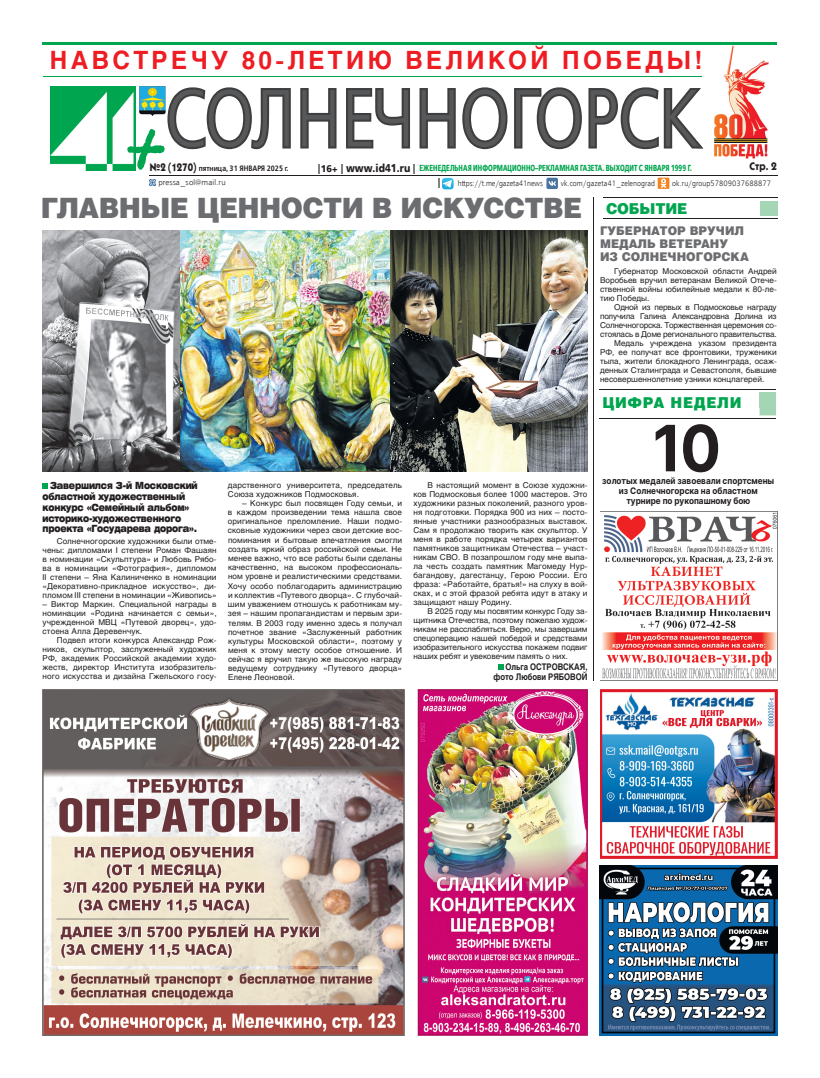
<style>
.page{position:relative;width:820px;height:1078px;background:#fff}
.page>*{position:absolute;margin:0;border:0;box-sizing:border-box;transform-origin:0 0}
.t1{font:300 80.5px "Free Set C";letter-spacing:.01em;color:#57585a;scale:.8 1}
.t2{font:700 63.9px "Inter";color:#231f20;scale:.93 1}
.t3{font:28px "Helios Black C";letter-spacing:-.02em;color:#6c6d70;scale:.95 1}
.t4{font:700 25px "Helios C";letter-spacing:.14em;color:#ee1d23}
.t5{font:15px "Helios Black C";letter-spacing:.05em;color:#00a54f;scale:.94 1}
.t6{font:15px "Helios Black C";letter-spacing:-.01em;color:#00a54f;scale:.95 1}
.t7{font:12px/13px "Helios Black C";color:#6c6d70;scale:.95 1}
.t8{font:700 11px "Kabel C";color:#231f20;scale:.9 1}
.t9{font:9.8px/10.8px "Helios Ext Black C";letter-spacing:-.025em;color:#231f20;scale:.73 1}
.t10{font:700 9px/10px "Inter";color:#231f20;text-align:center;scale:.91 1}
.t11{font:700 9px/10px "Helios C";color:#231f20;text-align:right;scale:.85 1}
.t12{font:700 8.7px "Free Set C";letter-spacing:.01em;color:#00a54f;scale:.7 1}
.t13{font:8px/9px "Helios C";color:#231f20;text-align:justify}
.t14{font:8px "Helios C";letter-spacing:-.02em;color:#231f20}
.t15{font:300 7.8px "Free Set C";letter-spacing:.01em;color:#231f20;scale:.89 1}
.t16{font:600 7.8px "Free Set C";color:#231f20;scale:.85 1}
.t17{font:300 7.8px "Free Set C";letter-spacing:-.01em;color:#231f20;scale:.89 1}
.t18{font:300 7.8px "Free Set C";letter-spacing:.01em;color:#231f20}
.s1{font-family:"Kabel C";font-weight:700;font-size:11px}
.s2{font-size:9.6px;color:#231f20}
.s3{font-size:11.2px;color:#231f20}
</style>
<div class="page">
<hr style="left:149px;top:175px;width:628px;height:1px;background:#231f20">
<img style="left:600px;top:511px;width:177px;height:168px">
<img style="left:140px;top:86px;width:25px;height:1px">
<img style="left:50px;top:86px;width:85px;height:84px">
<img style="left:701px;top:45px;width:68px;height:114px">
<img style="left:600px;top:689px;width:177px;height:169px">
<img style="left:599px;top:865px;width:178px;height:170px">
<img style="left:417px;top:689px;width:170px;height:346px">
<hr style="left:603px;top:218px;width:174px;height:1px;background:#231f20">
<hr style="left:603px;top:197px;width:174px;height:1px;background:#231f20">
<div style="left:760px;top:202px;width:17px;height:14px;background:#a4d6b5"></div>
<hr style="left:43px;top:43px;width:734px;height:1px;background:#00a54f">
<hr style="left:43px;top:44px;width:734px;height:1px;background:#00a54f">
<hr style="left:43px;top:76px;width:658px;height:1px;background:#00a54f">
<hr style="left:592px;top:197px;width:1px;height:483px;background:#231f20">
<svg style="left:127px;top:87px;width:576px;height:102px"></svg>
<img style="left:43px;top:230px;width:544px;height:241px">
<img style="left:43px;top:689px;width:361px;height:346px">
<svg style="left:43px;top:483px;width:5px;height:6px"></svg>
<svg style="left:498px;top:664px;width:5px;height:5px"></svg>
<hr style="left:599px;top:418px;width:176px;height:1px;background:#231f20">
<hr style="left:599px;top:388px;width:176px;height:1px;background:#231f20">
<svg style="left:759px;top:407px;width:16px;height:8px"></svg>
<div style="left:759px;top:391px;width:16px;height:16px;background:#a4d6b5"></div>
<h3 class="t4" style="left:50px;top:51px;width:654px">НАВСТРЕЧУ 80-ЛЕТИЮ ВЕЛИКОЙ ПОБЕДЫ!</h3>
<h1 class="t1" style="left:166px;top:85px;width:669px">СОЛНЕЧНОГОРСК</h1>
<p class="t17" style="left:457px;top:180px;width:97px">https://t.me/gazeta41news</p>
<p class="t15" style="left:560px;top:180px;width:107px">vk.com/gazeta41_zelenograd</p>
<p class="t15" style="left:672px;top:180px;width:112px">ok.ru/group57809037688877</p>
<h3 class="t6" style="left:605px;top:203px;width:87px">СОБЫТИЕ</h3>
<p class="t16" style="left:150px;top:165px;width:164px"><span class="s1">№2 (1270)</span> пятница, 31 ЯНВАРЯ 2025 г.</p>
<p class="t12" style="left:320px;top:165px;width:531px"><span class="s2">16+</span> <span class="s3">www.id41.ru</span> ЕЖЕНЕДЕЛЬНАЯ ИНФОРМАЦИОННО–РЕКЛАМНАЯ ГАЗЕТА. ВЫХОДИТ С ЯНВАРЯ 1999 Г.</p>
<h3 class="t8" style="left:749px;top:162px;width:32px">Стр. 2</h3>
<p class="t18" style="left:158px;top:179px;width:69px">pressa_sol@mail.ru</p>
<h3 class="t3" style="left:41px;top:197px;width:571px">ГЛАВНЫЕ ЦЕННОСТИ В ИСКУССТВЕ</h3>
<h3 class="t7" style="left:599px;top:226px;width:158px">ГУБЕРНАТОР ВРУЧИЛ<br>МЕДАЛЬ ВЕТЕРАНУ<br>ИЗ СОЛНЕЧНОГОРСКА</h3>
<p class="t13" style="left:599px;top:268px;width:178px;text-indent:14px">Губернатор Московской области Андрей Воробьев вручил ветеранам Великой Отече&shy;ственной войны юбилейные медали к 80-ле&shy;тию Победы.</p>
<p class="t14" style="left:614px;top:304px;width:164px">Одной из первых в Подмосковье награду</p>
<p class="t14" style="left:599px;top:313px;width:178px">получила Галина Александровна Долина из</p>
<p class="t14" style="left:599px;top:322px;width:178px">Солнечногорска. Торжественная церемония со-</p>
<p class="t14" style="left:599px;top:331px;width:178px">стоялась в Доме регионального правительства.</p>
<p class="t13" style="left:614px;top:340px;width:164px">Медаль учреждена указом президента</p>
<p class="t13" style="left:599px;top:349px;width:178px">РФ, ее получат все фронтовики, труженики</p>
<p class="t13" style="left:599px;top:358px;width:178px">тыла, жители блокадного Ленинграда, осаж-</p>
<p class="t13" style="left:599px;top:367px;width:178px">денных Сталинграда и Севастополя, бывшие</p>
<p class="t13" style="left:599px;top:376px;width:166px">несовершеннолетние узники концлагерей.</p>
<h3 class="t5" style="left:602px;top:397px;width:150px">ЦИФРА НЕДЕЛИ</h3>
<p class="t9" style="left:43px;top:481px;width:214px;text-indent:8px">Завершился 3-й Московский областной художественный конкурс «Семейный альбом» историко-художественного проекта «Государева дорога».</p>
<p class="t13" style="left:43px;top:537px;width:175px;text-indent:14px">Солнечногорские художники были отме&shy;чены: дипломами I степени Роман Фашаян в номинации «Скульптура» и Любовь Рябо&shy;ва в номинации «Фотография», дипломом II степени – Яна Калиниченко в номинации «Декоративно-прикладное искусство», ди&shy;пломом III степени в номинации «Живопись»</p>
<p class="t13" style="left:43px;top:600px;width:175px">– Виктор Маркин. Специальной награды в номинации «Родина начинается с семьи», учрежденной МВЦ «Путевой дворец», удо&shy;стоена Алла Деревенчук.</p>
<p class="t13" style="left:43px;top:636px;width:175px;text-indent:14px">Подвел итоги конкурса Александр Рож&shy;ников, скульптор, заслуженный художник РФ, академик Российской академии худо&shy;жеств, директор Института изобразитель&shy;ного искусства и дизайна Гжельского госу-</p>
<p class="t13" style="left:228px;top:481px;width:175px">дарственного университета, председатель<br>Союза художников Подмосковья.</p>
<p class="t13" style="left:228px;top:499px;width:175px;text-indent:14px">– Конкурс был посвящен Году семьи, и в каждом произведении тема нашла свое оригинальное преломление. Наши подмо&shy;сковные художники через свои детские вос&shy;поминания и бытовые впечатления смогли создать яркий образ российской семьи. Не менее важно, что все работы были сделаны качественно, на высоком профессиональ&shy;ном уровне и реалистическими средствами.<br>Хочу особо поблагодарить администрацию и коллектив «Путевого дворца». С глубочай&shy;шим уважением отношусь к работникам му&shy;зея – нашим пропагандистам и первым зри&shy;телям. В 2003 году именно здесь я получал почетное звание «Заслуженный работник культуры Московской области», поэтому у меня к этому месту особое отношение. И сейчас я вручил такую же высокую награду ведущему сотруднику «Путевого дворца» Елене Леоновой.</p>
<p class="t13" style="left:413px;top:481px;width:175px;text-indent:14px">В настоящий момент в Союзе художни&shy;ков Подмосковья более 1000 мастеров. Это художники разных поколений, разного уров&shy;ня подготовки. Порядка 900 из них – посто&shy;янные участники разнообразных выставок.<br>Сам я продолжаю творить как скульптор. У меня в работе порядка четырех вариантов памятников защитникам Отечества – участ&shy;никам СВО. В позапрошлом году мне выпа&shy;ла честь создать памятник Магомеду Нур&shy;багандову, дагестанцу, Герою России. Его фраза: «Работайте, братья!» на слуху в вой&shy;сках, и с этой фразой ребята идут в атаку и защищают нашу Родину.</p>
<p class="t13" style="left:413px;top:607px;width:175px;text-indent:14px">В 2025 году мы посвятим конкурс Году за&shy;щитника Отечества, поэтому пожелаю худож&shy;никам не расслабляться. Верю, мы завершим спецоперацию нашей победой и средствами изобразительного искусства покажем подвиг наших ребят и увековечим память о них.</p>
<p class="t11" style="left:493px;top:662px;width:112px">Ольга ОСТРОВСКАЯ, фото Любови РЯБОВОЙ</p>
<h2 class="t2" style="left:652px;top:409px;width:75px">10</h2>
<p class="t10" style="left:602px;top:475px;width:190px">золотых медалей завоевали спортсмены из Солнечногорска на областном турнире по рукопашному бою</p>
</div>
